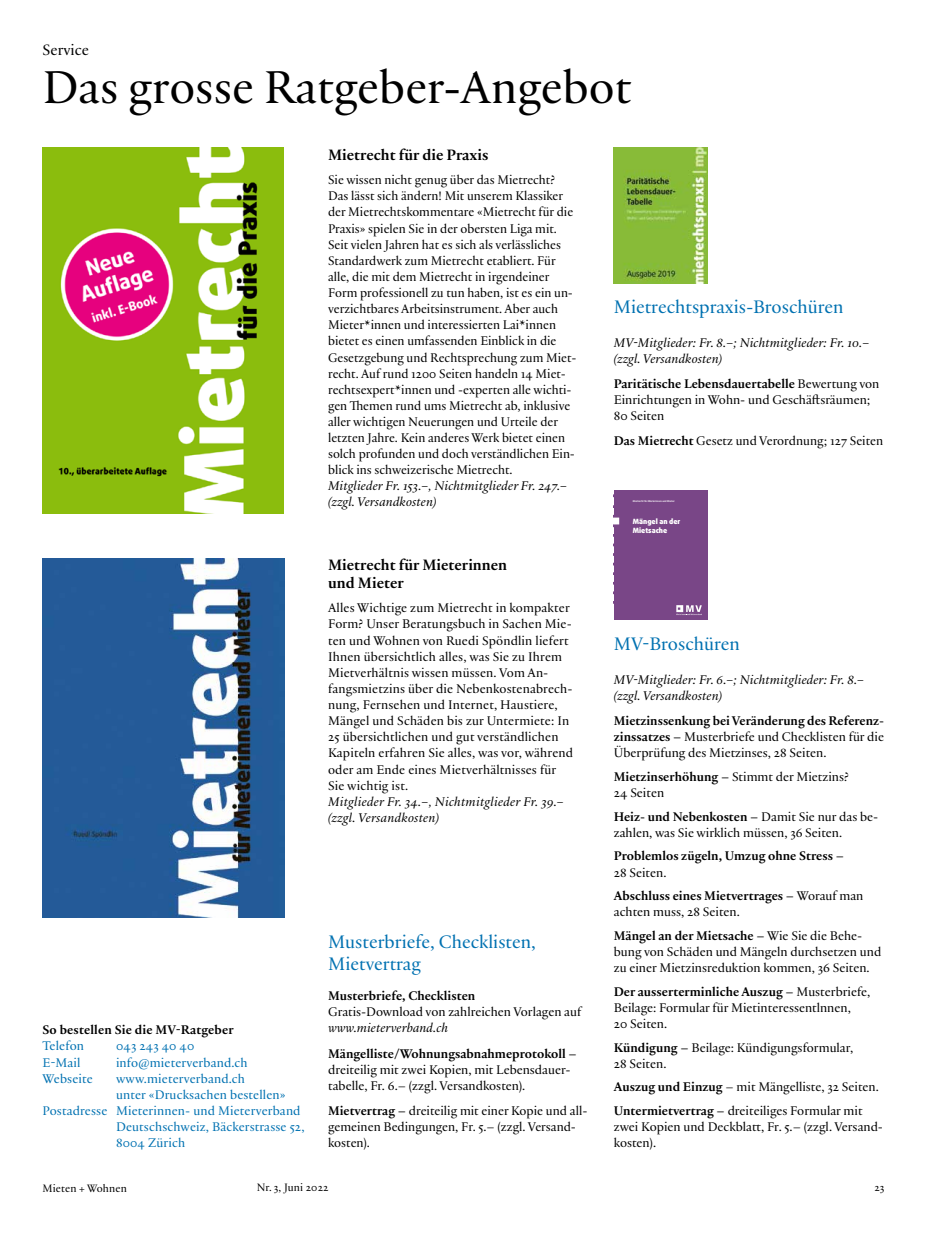
<style>
.page{position:relative;width:927px;height:1234px;background:#fff}
.page>*{position:absolute;margin:0;border:0;box-sizing:border-box;transform-origin:0 0}
.Titel_4___33_0{font:49.5px "Practice";color:#000}
.t1{font:19.5px/22px "Practice";color:#0071b1}
.t2{font:700 16.2px/18.6px "Practice";color:#000}
.Spitzmarke{font:16.2px "Practice";color:#000}
.Text_2___9_0_Ohne_Ei{font:13.5px/16px "Practice";color:#000}
.Text_2___9_0_Ohne_Ei-2{font:13.5px/16px "Practice Regular Ita";color:#000}
.Text_2___9_0_Ohne_Ei-3{font:13.5px/16px "Practice";letter-spacing:.01em;color:#0071b1}
.Text_2___9_0_Ohne_Ei-4{font:700 13.5px/16px "Practice";color:#000}
.t3{font:11.55px "Practice";letter-spacing:.01em;color:#000}
.t4{font:900 7.2px/8.7px "Daxline Offc";color:#fff}
.t5{font:700 2.4px "Daxline Offc";color:#fff}
.s1{font-weight:700}
.s2{font-family:"Practice Regular Ita"}
.s3{font-weight:400}
</style>
<div class="page">
<img style="left:43px;top:148px;width:241px;height:365px">
<img style="left:43px;top:558px;width:241px;height:359px">
<img style="left:614px;top:148px;width:94px;height:136px">
<div style="left:614px;top:490px;width:94px;height:130px;background:#794687"></div>
<svg style="left:676px;top:605px;width:26px;height:10px"></svg>
<svg style="left:614px;top:517px;width:6px;height:8px"></svg>
<p class="Spitzmarke" style="left:43px;top:39px;width:48px">Service</p>
<h1 class="Titel_4___33_0" style="left:42px;top:55px;width:591px">Das grosse Ratgeber-Angebot</h1>
<h2 class="t2" style="left:328px;top:145px;width:162px">Mietrecht für die Praxis</h2>
<p class="Text_2___9_0_Ohne_Ei" style="left:328px;top:171px;width:250px">Sie wissen nicht genug über das Mietrecht?<br>Das lässt sich ändern! Mit unserem Klassiker der Mietrechtskommentare «Mietrecht für die Praxis» spielen Sie in der obersten Liga mit.<br>Seit vielen Jahren hat es sich als verlässliches Standardwerk zum Mietrecht etabliert. Für alle, die mit dem Mietrecht in irgendeiner Form professionell zu tun haben, ist es ein un&shy;verzichtbares Arbeitsinstrument. Aber auch Mieter*innen und interessierten Lai*innen bietet es einen umfassenden Einblick in die Gesetzgebung und Rechtsprechung zum Miet&shy;recht. Auf rund 1200 Seiten handeln 14 Miet&shy;rechtsexpert*innen und -experten alle wichti&shy;gen Themen rund ums Mietrecht ab, inklusive aller wichtigen Neuerungen und Urteile der letzten Jahre. Kein anderes Werk bietet einen solch profunden und doch verständlichen Ein&shy;blick ins schweizerische Mietrecht.</p>
<p class="Text_2___9_0_Ohne_Ei-2" style="left:328px;top:477px;width:241px">Mitglieder Fr. 153.–, Nichtmitglieder Fr. 247.– (zzgl. Versandkosten)</p>
<h2 class="t1" style="left:614px;top:294px;width:231px">Mietrechtspraxis-Broschüren</h2>
<p class="Text_2___9_0_Ohne_Ei-2" style="left:614px;top:334px;width:257px">MV-Mitglieder: Fr. 8.–; Nichtmitglieder: Fr. 10.– (zzgl. Versandkosten)</p>
<p class="Text_2___9_0_Ohne_Ei" style="left:614px;top:375px;width:267px"><span class="s1">Paritätische Lebensdauertabelle</span> Bewertung von<br>Einrichtungen in Wohn- und Geschäftsräumen;<br>80 Seiten</p>
<p class="Text_2___9_0_Ohne_Ei" style="left:614px;top:432px;width:271px"><span class="s1">Das Mietrecht</span> Gesetz und Verordnung; 127 Seiten</p>
<p class="t5" style="left:633px;top:499px;width:43px">Mietrecht für Mieterinnen und Mieter</p>
<p class="t4" style="left:633px;top:517px;width:49px">Mängel an der<br>Mietsache</p>
<h2 class="t2" style="left:328px;top:554px;width:181px">Mietrecht für Mieterinnen und Mieter</h2>
<p class="Text_2___9_0_Ohne_Ei" style="left:328px;top:599px;width:246px">Alles Wichtige zum Mietrecht in kompakter Form? Unser Beratungsbuch in Sachen Mie&shy;ten und Wohnen von Ruedi Spöndlin liefert Ihnen übersichtlich alles, was Sie zu Ihrem Mietverhältnis wissen müssen. Vom An&shy;fangsmietzins über die Nebenkostenabrech&shy;nung, Fernsehen und Internet, Haustiere, Mängel und Schäden bis zur Untermiete: In 25 übersichtlichen und gut verständlichen Kapiteln erfahren Sie alles, was vor, während oder am Ende eines Mietverhältnisses für Sie wichtig ist.</p>
<p class="Text_2___9_0_Ohne_Ei-2" style="left:328px;top:792px;width:237px">Mitglieder Fr. 34.–, Nichtmitglieder Fr. 39.– (zzgl. Versandkosten)</p>
<p class="Text_2___9_0_Ohne_Ei-4" style="left:43px;top:1021px;width:193px">So bestellen Sie die MV-Ratgeber</p>
<p class="Text_2___9_0_Ohne_Ei-3" style="left:43px;top:1037px;width:43px">Telefon</p>
<p class="Text_2___9_0_Ohne_Ei-3" style="left:116px;top:1037px;width:80px">043 243 40 40</p>
<p class="Text_2___9_0_Ohne_Ei-3" style="left:43px;top:1053px;width:39px">E-Mail</p>
<p class="Text_2___9_0_Ohne_Ei-3" style="left:116px;top:1053px;width:133px">info@mieterverband.ch</p>
<p class="Text_2___9_0_Ohne_Ei-3" style="left:43px;top:1069px;width:52px">Webseite</p>
<p class="Text_2___9_0_Ohne_Ei-3" style="left:116px;top:1069px;width:171px">www.mieterverband.ch<br>unter «Drucksachen bestellen»</p>
<p class="Text_2___9_0_Ohne_Ei-3" style="left:43px;top:1101px;width:264px;text-align:right">Postadresse Mieterinnen- und Mieterverband<br>Deutschschweiz, Bäckerstrasse 52,</p>
<p class="Text_2___9_0_Ohne_Ei-3" style="left:116px;top:1133px;width:71px">8004 Zürich</p>
<h2 class="t1" style="left:328px;top:929px;width:209px">Musterbriefe, Checklisten,<br>Mietvertrag</h2>
<p class="Text_2___9_0_Ohne_Ei-4" style="left:328px;top:986px;width:149px">Musterbriefe, Checklisten</p>
<p class="Text_2___9_0_Ohne_Ei" style="left:328px;top:1003px;width:255px">Gratis-Download von zahlreichen Vorlagen auf <span class="s2">www.mieterverband.ch</span></p>
<p class="Text_2___9_0_Ohne_Ei" style="left:328px;top:1044px;width:250px"><span class="s1">Mängelliste/Wohnungsabnahmeprotokoll – </span>dreiteilig mit zwei Kopien, mit Lebensdauer&shy;tabelle, Fr. 6.– (zzgl. Versandkosten).</p>
<p class="Text_2___9_0_Ohne_Ei" style="left:328px;top:1101px;width:261px"><span class="s1">Mietvertrag –</span> dreiteilig mit einer Kopie und all&shy;gemeinen Bedingungen, Fr. 5.– (zzgl. Versand&shy;kosten).</p>
<h2 class="t1" style="left:614px;top:631px;width:128px">MV-Broschüren</h2>
<p class="Text_2___9_0_Ohne_Ei-2" style="left:614px;top:671px;width:252px">MV-Mitglieder: Fr. 6.–; Nichtmitglieder: Fr. 8.– (zzgl. Versandkosten)</p>
<p class="Text_2___9_0_Ohne_Ei" style="left:614px;top:712px;width:272px;text-align:justify"><span class="s1">Mietzinssenkung bei Veränderung des Referenz&shy;zinssatzes –</span> Musterbriefe und Checklisten für die Überprüfung des Mietzinses, 28 Seiten.</p>
<p class="Text_2___9_0_Ohne_Ei" style="left:614px;top:768px;width:237px"><span class="s1">Mietzinserhöhung –</span> Stimmt der Mietzins?<br>24 Seiten</p>
<p class="Text_2___9_0_Ohne_Ei" style="left:614px;top:807px;width:266px"><span class="s1">Heiz- und Nebenkosten –</span> Damit Sie nur das be&shy;zahlen, was Sie wirklich müssen, 36 Seiten.</p>
<p class="Text_2___9_0_Ohne_Ei-4" style="left:614px;top:847px;width:232px">Problemlos zügeln, Umzug ohne Stress –<br><span class="s3">28 Seiten.</span></p>
<p class="Text_2___9_0_Ohne_Ei" style="left:614px;top:887px;width:251px"><span class="s1">Abschluss eines Mietvertrages –</span> Worauf man achten muss, 28 Seiten.</p>
<p class="Text_2___9_0_Ohne_Ei" style="left:614px;top:926px;width:269px"><span class="s1">Mängel an der Mietsache –</span> Wie Sie die Behe&shy;bung von Schäden und Mängeln durchsetzen und zu einer Mietzinsreduktion kommen, 36 Seiten.</p>
<p class="Text_2___9_0_Ohne_Ei" style="left:614px;top:982px;width:258px"><span class="s1">Der ausserterminliche Auszug –</span> Musterbriefe,<br>Beilage: Formular für Mietinteressentlnnen,<br>20 Seiten.</p>
<p class="Text_2___9_0_Ohne_Ei" style="left:614px;top:1038px;width:241px"><span class="s1">Kündigung –</span> Beilage: Kündigungsformular,<br>28 Seiten.</p>
<p class="Text_2___9_0_Ohne_Ei" style="left:614px;top:1078px;width:267px"><span class="s1">Auszug und Einzug</span> – mit Mängelliste, 32 Seiten.</p>
<p class="Text_2___9_0_Ohne_Ei" style="left:614px;top:1101px;width:271px"><span class="s1">Untermietvertrag –</span> dreiteiliges Formular mit zwei Kopien und Deckblatt, Fr. 5.– (zzgl. Versand&shy;kosten).</p>
<p class="t3" style="left:43px;top:1179px;width:86px">Mieten + Wohnen</p>
<p class="t3" style="left:257px;top:1179px;width:73px">Nr. 3, Juni 2022</p>
<p class="t3" style="left:874px;top:1179px;width:12px">23</p>
</div>
